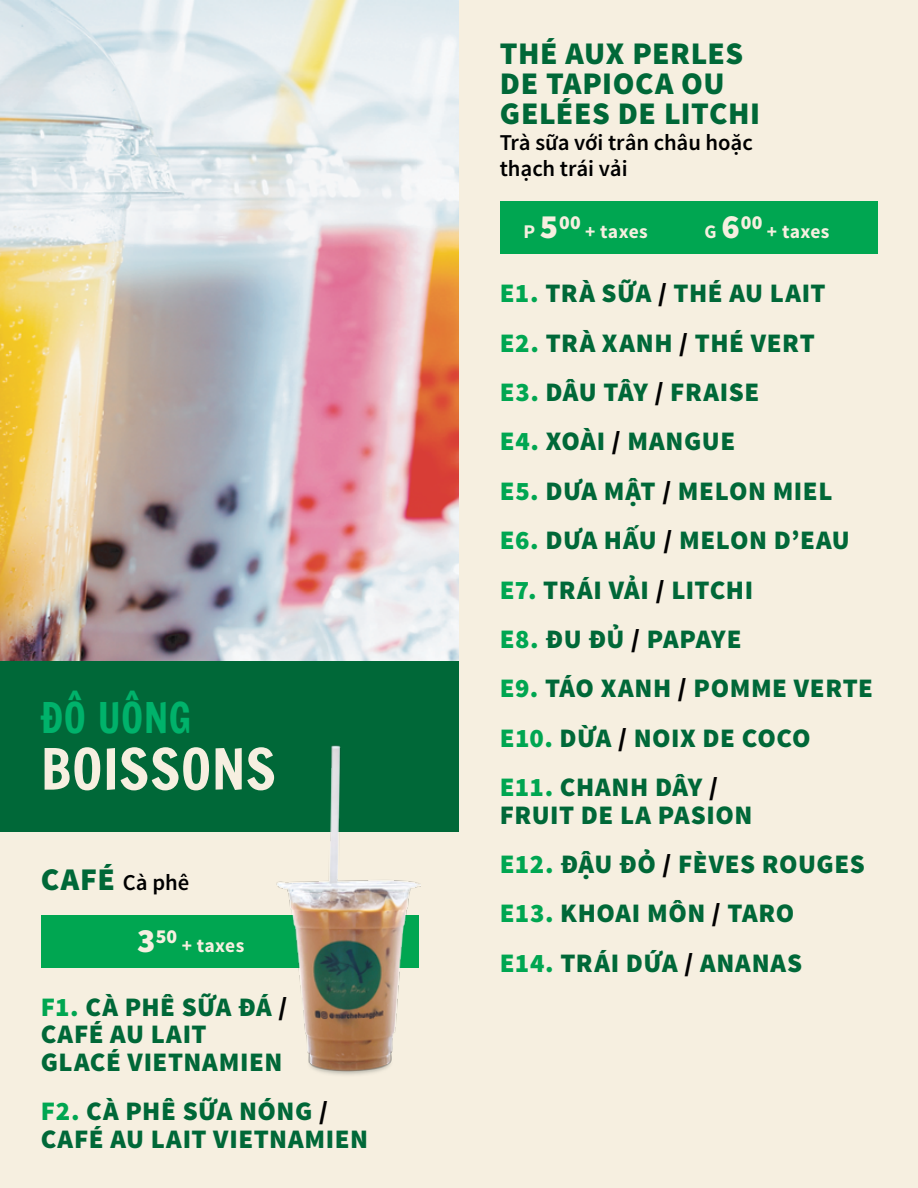
<style>
.page{position:relative;width:918px;height:1188px;background:#f6efe0}
.page>*{position:absolute;margin:0;border:0;box-sizing:border-box;transform-origin:0 0}
.t1{font:55.5px "Francois One";letter-spacing:.005em;color:#f6efe0}
.t2{font:40.5px "Francois One";letter-spacing:.01em;color:#00b26b}
.t3{font:900 31.5px/30px "Source Sans Pro";letter-spacing:.015em;color:#006838}
.t4{font:900 26.7px/49.3px "Source Sans Pro";letter-spacing:.02em;color:#006838}
.t5{font:600 22.65px/26px "Source Sans Pro";letter-spacing:-.005em;color:#000}
.t6{font:700 19.5px "Source Sans Pro";letter-spacing:.015em;color:#f6efe0}
.s1{font-weight:900;font-size:31.65px;color:#006838}
.s2{font-weight:900;font-size:34.05px}
.s3{color:#00a651}
.s4{color:#000}
.s5{font-size:19.05px}
</style>
<div class="page">
<div style="left:0;top:660px;width:459px;height:172px;background:#006838"></div>
<div style="left:41px;top:915px;width:377px;height:52px;background:#00a651"></div>
<img style="left:0;top:0;width:459px;height:660px">
<img style="left:276px;top:745px;width:144px;height:330px">
<div style="left:500px;top:201px;width:378px;height:53px;background:#00a651"></div>
<h2 class="t2" style="left:41px;top:695px;width:152px">ĐÔ UÔNG</h2>
<h1 class="t1" style="left:41px;top:738px;width:236px">BOISSONS</h1>
<p class="t5" style="left:41px;top:870px;width:150px"><span class="s1">CAFÉ</span> Cà phê</p>
<p class="t6" style="left:137px;top:933px;width:109px"><span class="s2">3</span><sup>50</sup> + taxes</p>
<p class="t4" style="left:41px;top:994px;width:248px;line-height:27.6px"><span class="s3">F1.</span> CÀ PHÊ SỮA ĐÁ <span class="s4">/<br></span>CAFÉ AU LAIT<br>GLACÉ VIETNAMIEN</p>
<p class="t4" style="left:41px;top:1099px;width:329px;line-height:27.6px"><span class="s3">F2.</span> CÀ PHÊ SỮA NÓNG <span class="s4">/<br></span>CAFÉ AU LAIT VIETNAMIEN</p>
<p class="t3" style="left:500px;top:40px;width:262px">THÉ AUX PERLES<br>DE TAPIOCA OU<br>GELÉES DE LITCHI</p>
<p class="t5" style="left:500px;top:130px;width:255px">Trà sữa với trân châu hoặc thạch trái vải</p>
<p class="t6" style="left:523px;top:219px;width:126px">P <span class="s2">5</span><sup>00</sup> + taxes</p>
<p class="t6" style="left:705px;top:219px;width:126px"><span class="s5">G</span> <span class="s2">6</span><sup>00</sup> + taxes</p>
<p class="t4" style="left:500px;top:270px;width:375px"><span class="s3">E1.</span> TRÀ SỮA <span class="s4">/</span> THÉ AU LAIT<br><span class="s3">E2.</span> TRÀ XANH <span class="s4">/</span> THÉ VERT<br><span class="s3">E3.</span> DÂU TÂY <span class="s4">/</span> FRAISE<br><span class="s3">E4.</span> XOÀI <span class="s4">/</span> MANGUE<br><span class="s3">E5.</span> DƯA MẬT <span class="s4">/</span> MELON MIEL<br><span class="s3">E6.</span> DƯA HẤU <span class="s4">/</span> MELON D’EAU<br><span class="s3">E7.</span> TRÁI VẢI <span class="s4">/</span> LITCHI<br><span class="s3">E8.</span> ĐU ĐỦ <span class="s4">/</span> PAPAYE<br><span class="s3">E9.</span> TÁO XANH <span class="s4">/</span> POMME VERTE<br><span class="s3">E10.</span> DỪA <span class="s4">/</span> NOIX DE COCO<br><span class="s3">E11.</span> CHANH DÂY <span class="s4">/</span></p>
<p class="t4" style="left:500px;top:791px;width:366px">FRUIT DE LA PASION<br><span class="s3">E12.</span> ĐẬU ĐỎ <span class="s4">/</span> FÈVES ROUGES<br><span class="s3">E13.</span> KHOAI MÔN <span class="s4">/</span> TARO<br><span class="s3">E14.</span> TRÁI DỨA <span class="s4">/</span> ANANAS</p>
</div>
